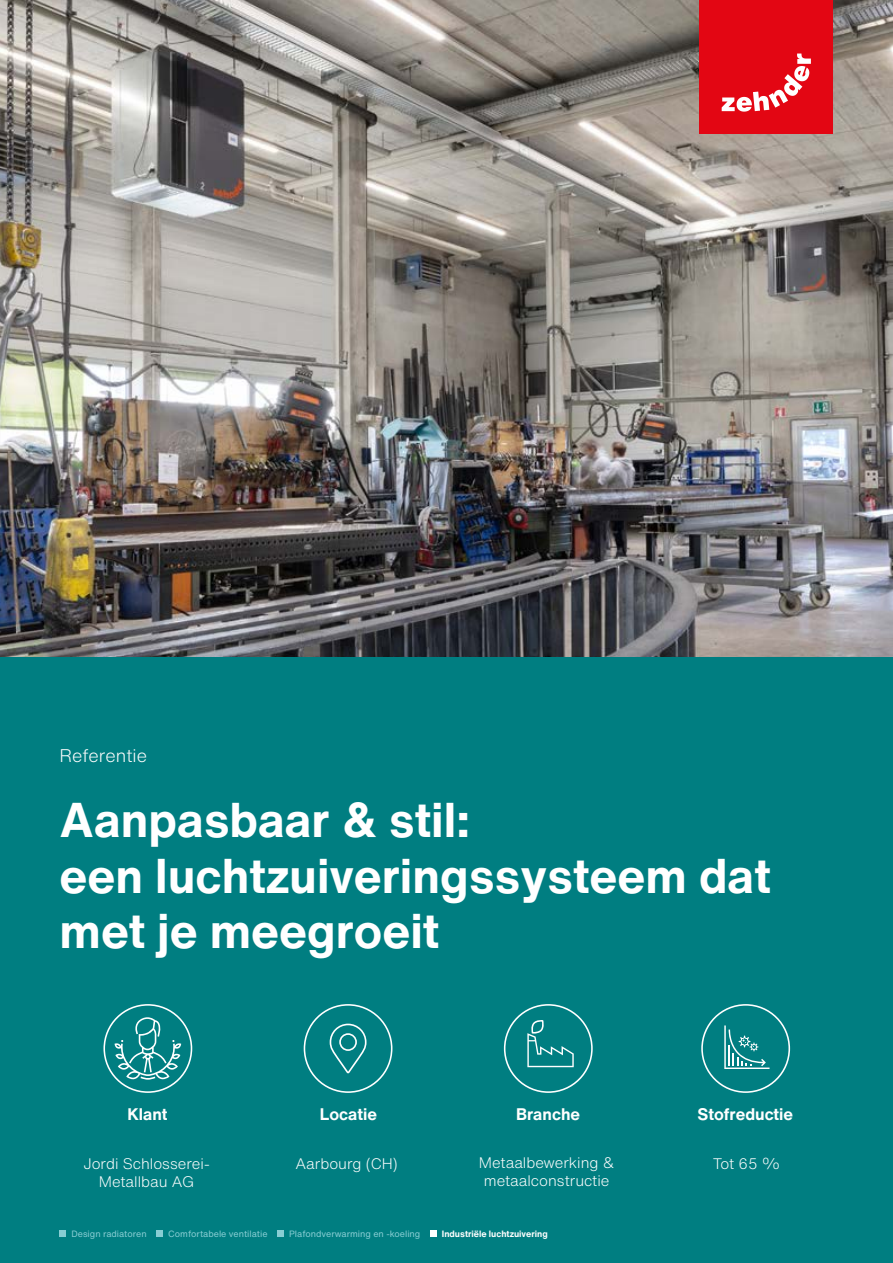
<style>
.page{position:relative;width:893px;height:1263px;background:#fff}
.page>*{position:absolute;margin:0;border:0;box-sizing:border-box;transform-origin:0 0}
.t1{font:700 48px/55.5px "Helvetica Now Text";color:#fff}
.t2{font:300 18px "Helvetica Now Text";color:#fff}
.t3{font:700 16.5px "Helvetica Now Text";color:#fff}
.t4{font:300 15px/18px "Helvetica Now Text";color:#fff;text-align:center}
.t5{font:9px "Helvetica Now Text";color:#88cdd3}
.t6{font:700 9px "Helvetica Now Text";color:#fff}
</style>
<div class="page">
<img style="left:0;top:0;width:893px;height:657px">
<div style="left:0;top:657px;width:893px;height:606px;background:#007e81"></div>
<div style="left:699px;top:0;width:134px;height:134px;background:#e30613"></div>
<svg style="left:722px;top:54px;width:89px;height:58px"></svg>
<svg style="left:103px;top:1004px;width:89px;height:89px"></svg>
<svg style="left:304px;top:1004px;width:88px;height:89px"></svg>
<svg style="left:504px;top:1004px;width:89px;height:89px"></svg>
<svg style="left:701px;top:1004px;width:89px;height:89px"></svg>
<svg style="left:60px;top:1231px;width:6px;height:6px"></svg>
<div style="left:156px;top:1231px;width:7px;height:6px;background:#88cdd3"></div>
<div style="left:277px;top:1231px;width:7px;height:6px;background:#88cdd3"></div>
<svg style="left:430px;top:1231px;width:6px;height:6px"></svg>
<p class="t2" style="left:60px;top:742px;width:89px">Referentie</p>
<h1 class="t1" style="left:60px;top:791px;width:713px">Aanpasbaar &amp; stil:<br>een luchtzuiveringssysteem dat met je meegroeit</h1>
<p class="t3" style="left:128px;top:1102px;width:42px">Klant</p>
<p class="t3" style="left:320px;top:1102px;width:59px">Locatie</p>
<p class="t3" style="left:516px;top:1102px;width:66px">Branche</p>
<p class="t3" style="left:698px;top:1102px;width:97px">Stofreductie</p>
<p class="t4" style="left:479px;top:1153px;width:137px">Metaalbewerking &amp; metaalconstructie</p>
<p class="t4" style="left:83px;top:1154px;width:128px">Jordi Schlosserei-</p>
<p class="t4" style="left:295px;top:1154px;width:104px">Aarbourg (CH)</p>
<p class="t4" style="left:713px;top:1154px;width:69px">Tot 65 %</p>
<p class="t4" style="left:99px;top:1172px;width:97px">Metallbau AG</p>
<p class="t5" style="left:71px;top:1227px;width:77px">Design radiatoren</p>
<p class="t5" style="left:168px;top:1227px;width:101px">Comfortabele ventilatie</p>
<p class="t5" style="left:289px;top:1227px;width:133px">Plafondverwarming en -koeling</p>
<p class="t6" style="left:442px;top:1227px;width:107px">Industriële luchtzuivering</p>
</div>
